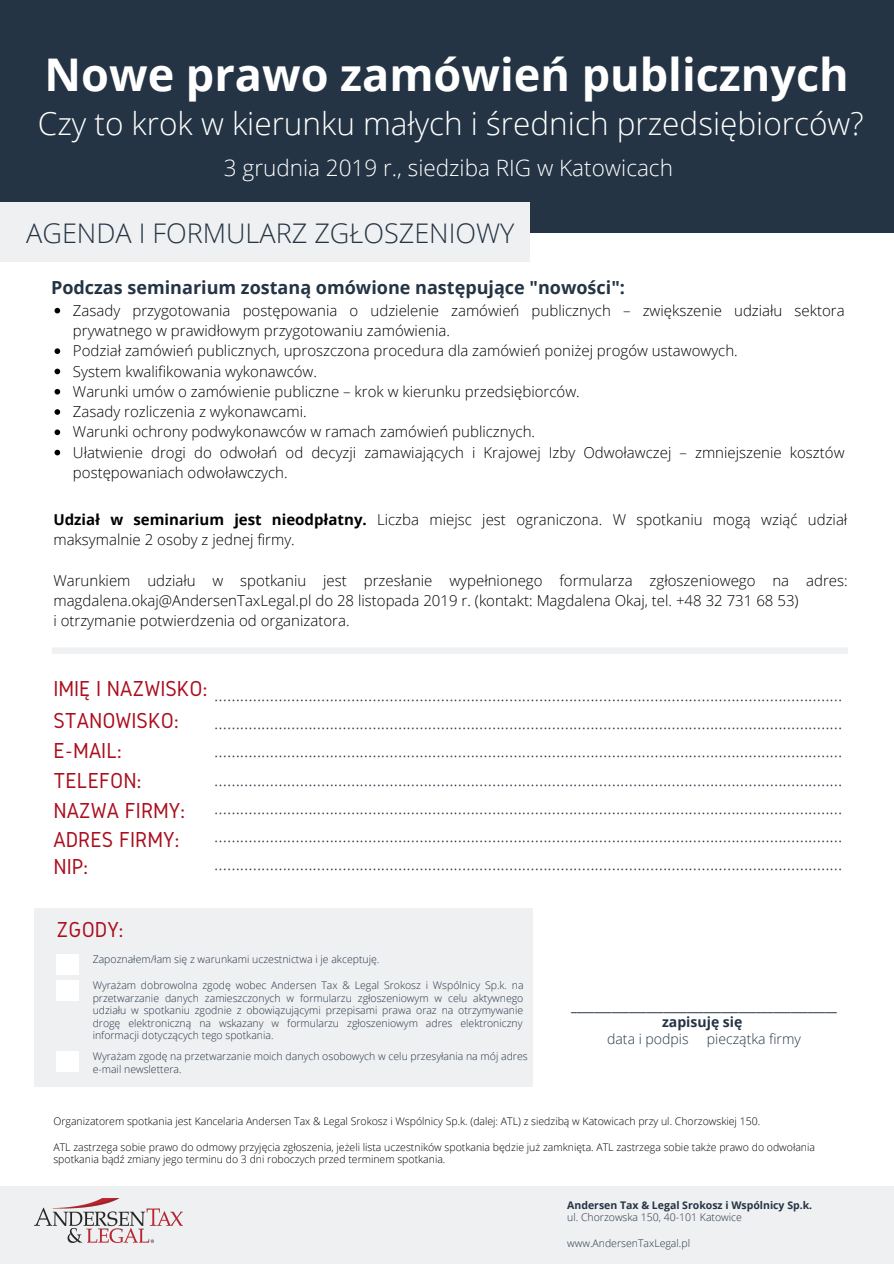
<style>
.page{position:relative;width:894px;height:1264px;background:#fff}
.page>*{position:absolute;margin:0;border:0;box-sizing:border-box;transform-origin:0 0}
.t1{font:700 45px "Open Sans";color:#fff}
.t2{font:300 31.5px "Open Sans";color:#fff}
.t3{font:300 27px "Open Sans";color:#243444}
.t4{font:22.5px/28.7px "Gidole";color:#ab0e1e}
.t5{font:300 22.5px "Open Sans";color:#fff}
.t6{font:300 18px/28.2px "Open Sans";color:#243444;text-align:justify}
.t7{font:700 18px "Open Sans";color:#243444}
.t8{font:300 15px/20.2px "Open Sans";color:#000}
.t9{font:700 14.1px/16.8px "Open Sans";color:#243444;text-align:center}
.t10{font:300 14.1px "Open Sans";color:#243444}
.t11{font:300 10.5px/12.6px "Open Sans";color:#243444;text-align:justify}
.t12{font:300 10.5px/12.6px "Open Sans";color:#000}
.t13{font:700 10.5px "Open Sans";color:#243444}
.s1{font-weight:700}
</style>
<div class="page">
<div style="left:0;top:0;width:893px;height:232px;background:#243444"></div>
<div style="left:0;top:1186px;width:893px;height:77px;background:#eff0f2"></div>
<div style="left:52px;top:648px;width:795px;height:5px;background:#eff0f2"></div>
<img style="left:34px;top:1198px;width:148px;height:44px">
<div style="left:0;top:203px;width:529px;height:59px;background:#eff0f2"></div>
<svg style="left:55px;top:308px;width:5px;height:5px"></svg>
<svg style="left:55px;top:348px;width:5px;height:6px"></svg>
<svg style="left:55px;top:368px;width:5px;height:6px"></svg>
<svg style="left:55px;top:389px;width:5px;height:5px"></svg>
<svg style="left:55px;top:409px;width:5px;height:6px"></svg>
<svg style="left:55px;top:429px;width:5px;height:6px"></svg>
<svg style="left:55px;top:450px;width:5px;height:5px"></svg>
<div style="left:34px;top:908px;width:498px;height:178px;background:#eff0f2"></div>
<div style="left:57px;top:953px;width:22px;height:21px;background:#fff"></div>
<div style="left:57px;top:979px;width:22px;height:21px;background:#fff"></div>
<div style="left:57px;top:1050px;width:22px;height:21px;background:#fff"></div>
<h1 class="t1" style="left:45px;top:43px;width:805px">Nowe prawo zamówień publicznych</h1>
<h2 class="t2" style="left:38px;top:102px;width:827px">Czy to krok w kierunku małych i średnich przedsiębiorców?</h2>
<p class="t5" style="left:224px;top:152px;width:450px">3 grudnia 2019 r., siedziba RIG w Katowicach</p>
<h3 class="t3" style="left:26px;top:214px;width:489px">AGENDA I FORMULARZ ZGŁOSZENIOWY</h3>
<p class="t7" style="left:51px;top:275px;width:575px">Podczas seminarium zostaną omówione następujące "nowości":</p>
<p class="t8" style="left:73px;top:300px;width:773px">Zasady przygotowania postępowania o udzielenie zamówień publicznych – zwiększenie udziału sektora prywatnego w prawidłowym przygotowaniu zamówienia.<br>Podział zamówień publicznych, uproszczona procedura dla zamówień poniżej progów ustawowych.<br>System kwalifikowania wykonawców.<br>Warunki umów o zamówienie publiczne – krok w kierunku przedsiębiorców.<br>Zasady rozliczenia z wykonawcami.<br>Warunki ochrony podwykonawców w ramach zamówień publicznych.<br>Ułatwienie drogi do odwołań od decyzji zamawiających i Krajowej Izby Odwoławczej – zmniejszenie kosztów postępowaniach odwoławczych.</p>
<p class="t8" style="left:53px;top:509px;width:795px"><span class="s1">Udział w seminarium jest nieodpłatny.</span> Liczba miejsc jest ograniczona. W spotkaniu mogą wziąć udział maksymalnie 2 osoby z jednej firmy.</p>
<p class="t8" style="left:53px;top:569px;width:795px">Warunkiem udziału w spotkaniu jest przesłanie wypełnionego formularza zgłoszeniowego na adres: magdalena.okaj@AndersenTaxLegal.pl do 28 listopada 2019 r. (kontakt: Magdalena Okaj, tel. +48 32 731 68 53)<br>i otrzymanie potwierdzenia od organizatora.</p>
<p class="t4" style="left:53px;top:672px;width:155px;line-height:32px">IMIĘ I NAZWISKO:<br>STANOWISKO:</p>
<p class="t4" style="left:53px;top:736px;width:70px">E-MAIL:</p>
<p class="t4" style="left:53px;top:766px;width:133px">TELEFON:<br>NAZWA FIRMY:<br>ADRES FIRMY:<br>NIP:</p>
<p class="t6" style="left:214px;top:680px;width:629px">................................................................................................................................................... ................................................................................................................................................... ................................................................................................................................................... ................................................................................................................................................... ................................................................................................................................................... ................................................................................................................................................... ...................................................................................................................................................</p>
<p class="t4" style="left:57px;top:914px;width:68px">ZGODY:</p>
<p class="t11" style="left:93px;top:952px;width:288px">Zapoznałem/łam się z warunkami uczestnictwa i je akceptuję.</p>
<p class="t11" style="left:93px;top:978px;width:432px">Wyrażam dobrowolna zgodę wobec Andersen Tax &amp; Legal Srokosz i Wspólnicy Sp.k. na przetwarzanie danych zamieszczonych w formularzu zgłoszeniowym w celu aktywnego udziału w spotkaniu zgodnie z obowiązującymi przepisami prawa oraz na otrzymywanie drogę elektroniczną na wskazany w formularzu zgłoszeniowym adres elektroniczny informacji dotyczących tego spotkania.</p>
<p class="t11" style="left:93px;top:1049px;width:436px">Wyrażam zgodę na przetwarzanie moich danych osobowych w celu przesyłania na mój adres e-mail newslettera.</p>
<p class="t9" style="left:571px;top:996px;width:267px">______________________________________________ zapisuję się</p>
<p class="t10" style="left:607px;top:1029px;width:83px">data i podpis</p>
<p class="t10" style="left:706px;top:1029px;width:96px">pieczątka firmy</p>
<p class="t12" style="left:53px;top:1114px;width:708px">Organizatorem spotkania jest Kancelaria Andersen Tax &amp; Legal Srokosz i Wspólnicy Sp.k. (dalej: ATL) z siedzibą w Katowicach przy ul. Chorzowskiej 150.</p>
<p class="t12" style="left:53px;top:1140px;width:763px">ATL zastrzega sobie prawo do odmowy przyjęcia zgłoszenia, jeżeli lista uczestników spotkania będzie już zamknięta. ATL zastrzega sobie także prawo do odwołania spotkania bądź zmiany jego terminu do 3 dni roboczych przed terminem spotkania.</p>
<p class="t13" style="left:567px;top:1197px;width:246px">Andersen Tax &amp; Legal Srokosz i Wspólnicy Sp.k.</p>
<p class="t11" style="left:567px;top:1210px;width:176px">ul. Chorzowska 150, 40-101 Katowice</p>
<p class="t11" style="left:567px;top:1236px;width:124px">www.AndersenTaxLegal.pl</p>
</div>
